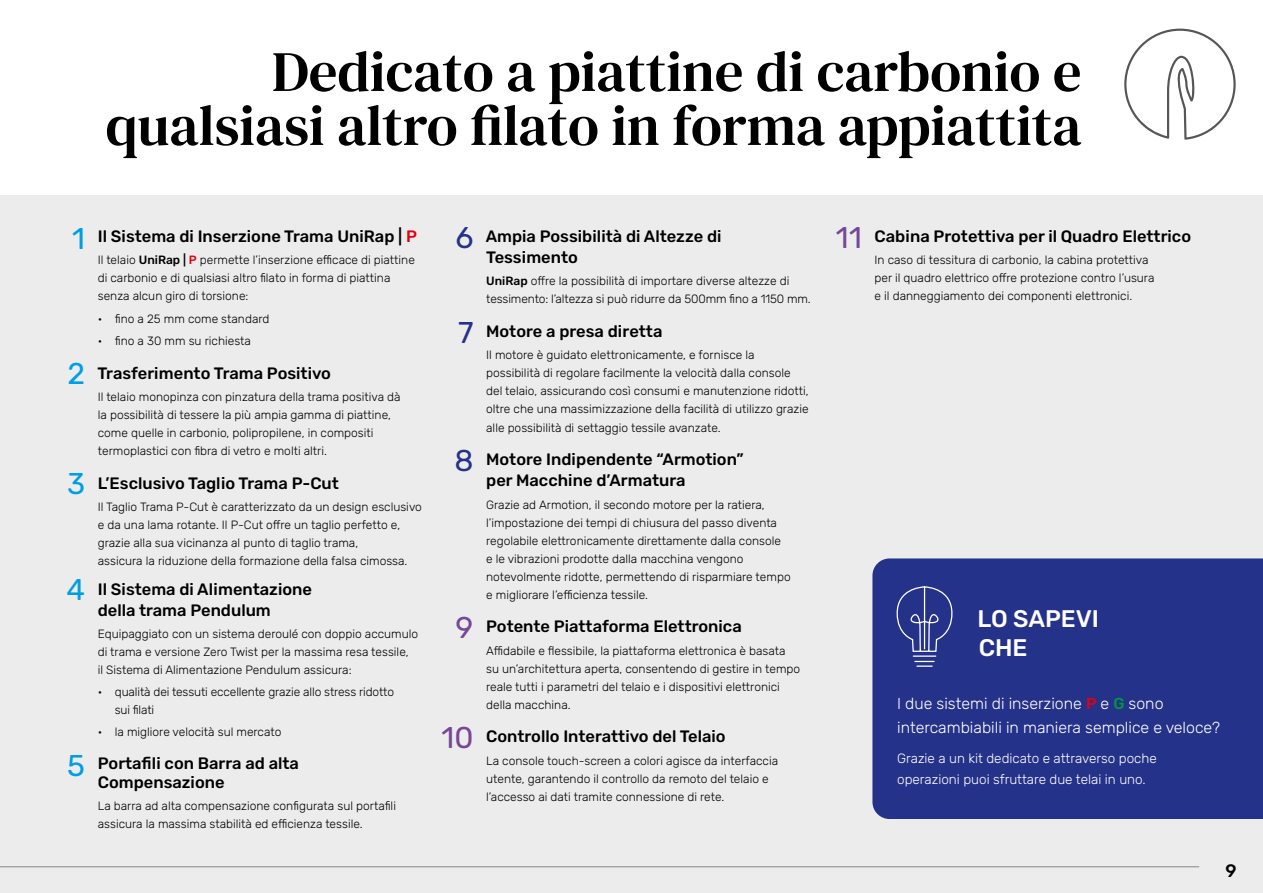
<style>
.page{position:relative;width:1263px;height:893px;background:#fff}
.page>*{position:absolute;margin:0;border:0;box-sizing:border-box;transform-origin:0 0}
.t1{font:57px/54px "DM Serif Text";color:#000;text-align:right}
.t2{font:30px "Rubik";color:#009ee3}
.t3{font:30px "Rubik";color:#764796}
.t4{font:30px "Rubik";color:#25328a}
.t5{font:500 24px/28.5px "Rubik";color:#fff}
.t6{font:500 18px "Rubik";color:#000}
.t7{font:500 16.5px/21px "Rubik";color:#000}
.t8{font:300 15.9px/24px "Rubik";color:#fff}
.t9{font:300 13.5px/21px "Rubik";color:#fff}
.t10{font:300 12px/18px "Rubik";color:#000}
.s1{color:#e3000f}
.s2{font-weight:500}
.s3{font-weight:500;color:#e3000f}
.s4{font-weight:500;color:#00963f}
</style>
<div class="page">
<div style="left:0;top:196px;width:1263px;height:697px;background:#ececed"></div>
<hr style="left:0;top:0;width:1px;height:893px;background:#000">
<div style="left:872px;top:558px;width:391px;height:261px;background:#25328a"></div>
<svg style="left:896px;top:586px;width:57px;height:66px;background:#404b98"></svg>
<hr style="left:913px;top:655px;width:23px;height:2px;background:#fff">
<svg style="left:915px;top:661px;width:19px;height:6px"></svg>
<svg style="left:1124px;top:29px;width:112px;height:111px"></svg>
<hr style="left:0;top:866px;width:1199px;height:1px;background:#878786">
<h1 class="t1" style="left:106px;top:45px;width:977px">Dedicato a piattine di carbonio e qualsiasi altro filato in forma appiattita</h1>
<h2 class="t2" style="left:72px;top:222px;width:14px">1</h2>
<h2 class="t2" style="left:67px;top:357px;width:19px">2</h2>
<h2 class="t2" style="left:67px;top:467px;width:20px">3</h2>
<h2 class="t2" style="left:66px;top:573px;width:20px">4</h2>
<h2 class="t2" style="left:67px;top:748px;width:19px">5</h2>
<h3 class="t7" style="left:98px;top:226px;width:321px">Il Sistema di Inserzione Trama UniRap | <span class="s1">P</span></h3>
<p class="t10" style="left:98px;top:252px;width:319px">Il telaio <span class="s2">UniRap |</span> <span class="s3">P</span> permette l’inserzione efficace di piattine di carbonio e di qualsiasi altro filato in forma di piattina senza alcun giro di torsione:</p>
<p class="t10" style="left:98px;top:310px;width:173px">• fino a 25 mm come standard</p>
<p class="t10" style="left:98px;top:332px;width:155px">• fino a 30 mm su richiesta</p>
<h3 class="t7" style="left:97px;top:363px;width:235px">Trasferimento Trama Positivo</h3>
<p class="t10" style="left:98px;top:388px;width:304px">Il telaio monopinza con pinzatura della trama positiva dà la possibilità di tessere la più ampia gamma di piattine, come quelle in carbonio, polipropilene, in compositi termoplastici con fibra di vetro e molti altri.</p>
<h3 class="t7" style="left:98px;top:473px;width:243px">L’Esclusivo Taglio Trama P-Cut</h3>
<p class="t10" style="left:98px;top:498px;width:326px">Il Taglio Trama P-Cut è caratterizzato da un design esclusivo e da una lama rotante. Il P-Cut offre un taglio perfetto e, grazie alla sua vicinanza al punto di taglio trama,<br>assicura la riduzione della formazione della falsa cimossa.</p>
<h3 class="t7" style="left:98px;top:579px;width:216px">Il Sistema di Alimentazione della trama Pendulum</h3>
<p class="t10" style="left:98px;top:625px;width:322px">Equipaggiato con un sistema deroulé con doppio accumulo di trama e versione Zero Twist per la massima resa tessile,<br>il Sistema di Alimentazione Pendulum assicura:</p>
<p class="t10" style="left:115px;top:683px;width:281px;text-indent:-17px">• qualità dei tessuti eccellente grazie allo stress ridotto sui filati</p>
<p class="t10" style="left:98px;top:723px;width:185px">• la migliore velocità sul mercato</p>
<h3 class="t7" style="left:98px;top:753px;width:203px;line-height:19.5px">Portafili con Barra ad alta<br>Compensazione</h3>
<p class="t10" style="left:98px;top:797px;width:300px">La barra ad alta compensazione configurata sul portafili assicura la massima stabilità ed efficienza tessile.</p>
<h2 class="t4" style="left:455px;top:221px;width:20px">6</h2>
<h2 class="t4" style="left:458px;top:316px;width:17px">7</h2>
<h2 class="t4" style="left:454px;top:444px;width:21px">8</h2>
<h2 class="t3" style="left:456px;top:611px;width:19px">9</h2>
<h2 class="t3" style="left:442px;top:721px;width:33px">10</h2>
<h3 class="t7" style="left:486px;top:226px;width:237px">Ampia Possibilità di Altezze di<br>Tessimento</h3>
<p class="t10" style="left:486px;top:273px;width:326px"><span class="s2">UniRap</span> offre la possibilità di importare diverse altezze di tessimento: l’altezza si può ridurre da 500mm fino a 1150 mm.</p>
<h3 class="t7" style="left:486px;top:321px;width:178px">Motore a presa diretta</h3>
<p class="t10" style="left:486px;top:347px;width:324px">Il motore è guidato elettronicamente, e fornisce la possibilità di regolare facilmente la velocità dalla console del telaio, assicurando così consumi e manutenzione ridotti, oltre che una massimizzazione della facilità di utilizzo grazie alle possibilità di settaggio tessile avanzate.</p>
<h3 class="t7" style="left:486px;top:449px;width:259px">Motore Indipendente “Armotion” per Macchine d’Armatura</h3>
<p class="t10" style="left:486px;top:496px;width:306px">Grazie ad Armotion, il secondo motore per la ratiera, l’impostazione dei tempi di chiusura del passo diventa regolabile elettronicamente direttamente dalla console<br>e le vibrazioni prodotte dalla macchina vengono notevolmente ridotte, permettendo di risparmiare tempo e migliorare l’efficienza tessile.</p>
<h3 class="t7" style="left:486px;top:616px;width:257px">Potente Piattaforma Elettronica</h3>
<p class="t10" style="left:486px;top:642px;width:316px">Affidabile e flessibile, la piattaforma elettronica è basata su un’architettura aperta, consentendo di gestire in tempo reale tutti i parametri del telaio e i dispositivi elettronici della macchina.</p>
<h3 class="t7" style="left:486px;top:726px;width:241px">Controllo Interattivo del Telaio</h3>
<p class="t10" style="left:486px;top:752px;width:293px">La console touch-screen a colori agisce da interfaccia utente, garantendo il controllo da remoto del telaio e l’accesso ai dati tramite connessione di rete.</p>
<h2 class="t3" style="left:836px;top:221px;width:27px">11</h2>
<h3 class="t7" style="left:874px;top:226px;width:318px">Cabina Protettiva per il Quadro Elettrico</h3>
<p class="t10" style="left:874px;top:252px;width:281px">In caso di tessitura di carbonio, la cabina protettiva per il quadro elettrico offre protezione contro l’usura e il danneggiamento dei componenti elettronici.</p>
<h3 class="t5" style="left:977px;top:605px;width:123px">LO SAPEVI<br>CHE</h3>
<h3 class="t8" style="left:897px;top:692px;width:324px">I due sistemi di inserzione <span class="s3">P</span> e <span class="s4">G</span> sono intercambiabili in maniera semplice e veloce?</h3>
<p class="t9" style="left:897px;top:748px;width:261px">Grazie a un kit dedicato e attraverso poche operazioni puoi sfruttare due telai in uno.</p>
<h3 class="t6" style="left:1225px;top:861px;width:13px">9</h3>
</div>
